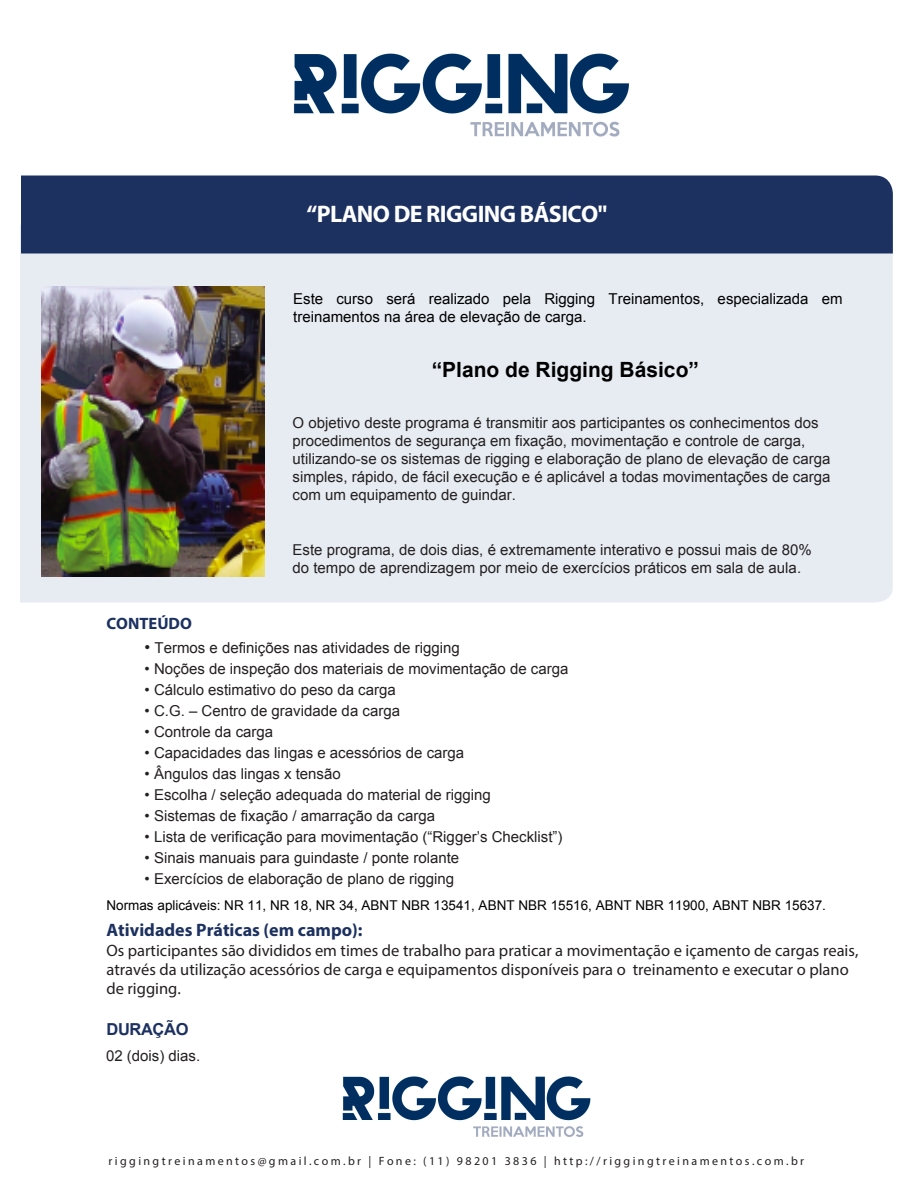
<style>
.page{position:relative;width:918px;height:1188px;background:#fff}
.page>*{position:absolute;margin:0;border:0;box-sizing:border-box;transform-origin:0 0}
.t1{font:700 24px "Myriad Pro";letter-spacing:-.025em;color:#fff}
.t2{font:700 21px "Arial";color:#000}
.t3{font:700 18px "Myriad Pro";color:#1c3160}
.t4{font:16.5px/19.4px "Myriad Pro";color:#231f20}
.t5{font:700 16.5px "Myriad Pro";color:#1c3160}
.t6{font:700 16.5px "Arial";letter-spacing:-.025em;color:#1c3160}
.t7{font:15px/18px "Arial";color:#231f20}
.t8{font:15px/18px "Arial";color:#000}
.t9{font:13.5px "Arial";color:#000}
.t10{font:12px "Myriad Pro";letter-spacing:.2em;color:#231f20}
.s1{font-style:inherit}
.s2{font-size:16.5px}
</style>
<div class="page">
<div style="left:21px;top:254px;width:872px;height:349px;background:#e6ecf1"></div>
<div style="left:21px;top:176px;width:872px;height:78px;background:#1c3160"></div>
<img style="left:41px;top:286px;width:224px;height:291px">
<img style="left:293px;top:53px;width:336px;height:84px">
<img style="left:342px;top:1076px;width:249px;height:61px">
<h1 class="t1" style="left:306px;top:199px;width:302px">“PLANO DE RIGGING BÁSICO"</h1>
<p class="t8" style="left:293px;top:290px;width:551px">Este curso será realizado pela Rigging Treinamentos, especializada em treinamentos na área de elevação de carga.</p>
<h2 class="t2" style="left:432px;top:356px;width:269px">“Plano de Rigging Básico”</h2>
<p class="t7" style="left:293px;top:414px;width:539px">O objetivo deste programa é transmitir aos participantes os conhecimentos dos procedimentos de segurança em fixação, movimentação e controle de carga, utilizando-se os sistemas de rigging e elaboração de plano de elevação de carga simples, rápido, de fácil execução e é aplicável a todas movimentações de carga com um equipamento de guindar.</p>
<p class="t7" style="left:293px;top:540px;width:521px">Este programa, de dois dias, é extremamente interativo e possui mais de 80% do tempo de aprendizagem <span class="s1">por meio</span> de exercícios práticos em sala de aula.</p>
<p class="t5" style="left:106px;top:612px;width:87px">CONTEÚDO</p>
<p class="t7" style="left:145px;top:639px;width:317px"><span class="s2">•</span> Termos e definições nas atividades de rigging</p>
<p class="t7" style="left:145px;top:660px;width:425px">• Noções de inspeção dos materiais de movimentação de carga</p>
<p class="t7" style="left:145px;top:681px;width:253px">• Cálculo estimativo do peso da carga</p>
<p class="t7" style="left:145px;top:702px;width:257px">• C.G. – Centro de gravidade da carga</p>
<p class="t7" style="left:145px;top:723px;width:130px">• Controle da carga</p>
<p class="t7" style="left:145px;top:744px;width:321px">• Capacidades das lingas e acessórios de carga</p>
<p class="t7" style="left:145px;top:765px;width:198px">• Ângulos das lingas x tensão</p>
<p class="t7" style="left:145px;top:786px;width:348px">• Escolha / seleção adequada do material de rigging</p>
<p class="t7" style="left:145px;top:807px;width:292px">• Sistemas de fixação / amarração da carga</p>
<p class="t7" style="left:145px;top:828px;width:419px">• Lista de verificação para movimentação (“Rigger’s Checklist”)</p>
<p class="t7" style="left:145px;top:849px;width:316px">• Sinais manuais para guindaste / ponte rolante</p>
<p class="t7" style="left:145px;top:870px;width:311px">• Exercícios de elaboração de plano de rigging</p>
<p class="t3" style="left:106px;top:918px;width:257px">Atividades Práticas (em campo):</p>
<p class="t4" style="left:106px;top:940px;width:753px">Os participantes são divididos em times de trabalho para praticar a movimentação e içamento de cargas reais, através da utilização acessórios de carga e equipamentos disponíveis para o treinamento e executar o plano de rigging.</p>
<p class="t9" style="left:106px;top:896px;width:721px">Normas aplicáveis: NR 11, NR 18, NR 34, ABNT NBR 13541<span class="s1">,</span> ABNT NBR 15516, ABNT NBR 11900, ABNT NBR 15637.</p>
<p class="t6" style="left:106px;top:1018px;width:84px">DURAÇÃO</p>
<p class="t7" style="left:106px;top:1047px;width:96px">02 (dois) <span class="s1">dias.</span></p>
<p class="t10" style="left:109px;top:1153px;width:697px">riggingtreinamentos@gmail.com.br | Fone: (11) 98201 3836 | http://riggingtreinamentos.com.br</p>
</div>
